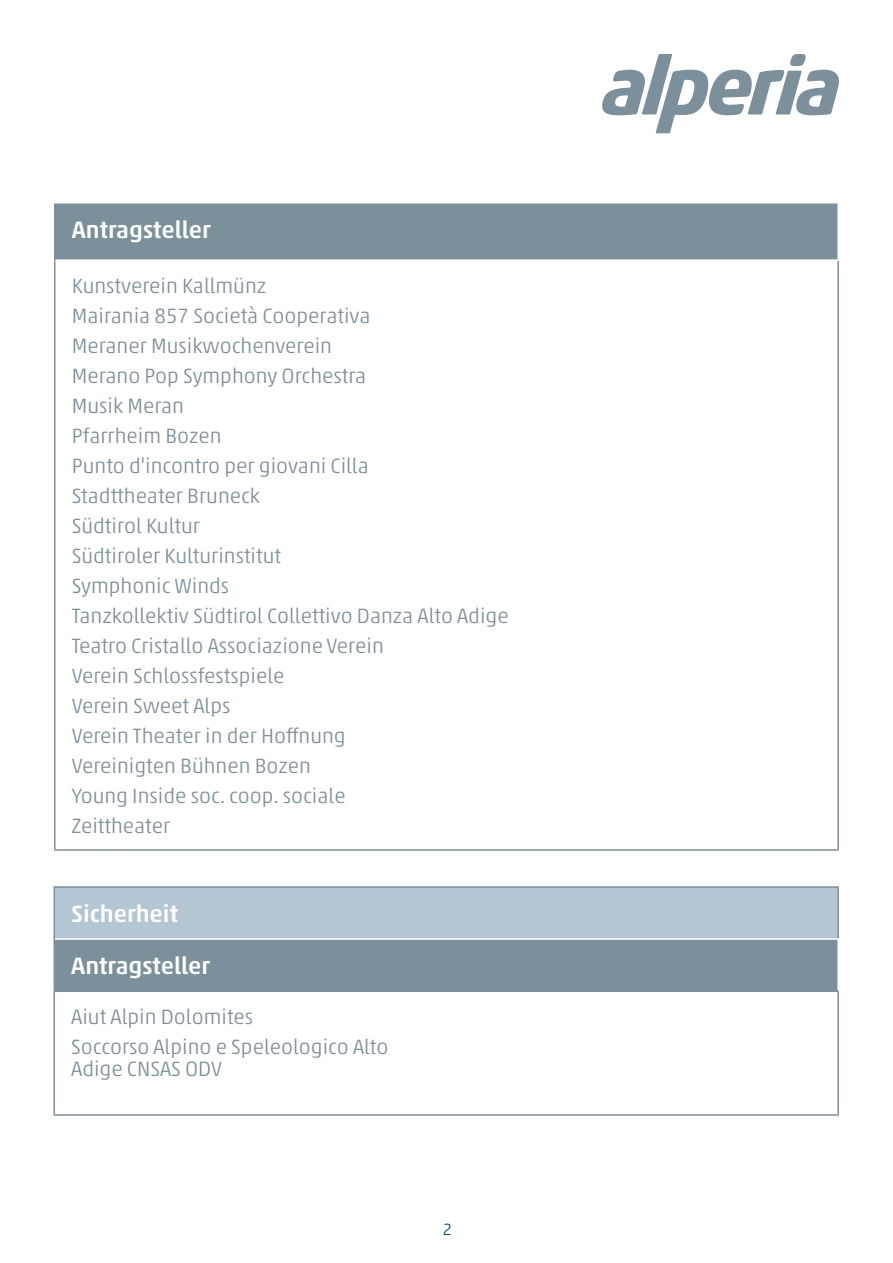
<style>
.page{position:relative;width:893px;height:1263px;background:#fff}
.page>*{position:absolute;margin:0;border:0;box-sizing:border-box;transform-origin:0 0}
.t1{font:500 24px/52.1px "Akko Pro";color:#fff}
.t2{font:300 21px/30px "Akko Pro";color:#7b909b}
.t3{font:300 16.5px "Akko Pro";color:#004d71}
</style>
<div class="page">
<svg style="left:602px;top:54px;width:237px;height:79px"></svg>
<div style="left:55px;top:203px;width:783px;height:57px;background:#7b909b"></div>
<hr style="left:54px;top:260px;width:2px;height:589px;background:#7b909b">
<hr style="left:837px;top:261px;width:2px;height:588px;background:#7b909b">
<hr style="left:54px;top:849px;width:785px;height:2px;background:#7b909b">
<hr style="left:837px;top:203px;width:2px;height:56px;background:#fff">
<hr style="left:56px;top:259px;width:783px;height:2px;background:#fff">
<hr style="left:54px;top:203px;width:2px;height:57px;background:#7b909b">
<div style="left:54px;top:887px;width:784px;height:52px;background:#b4c6d4"></div>
<div style="left:54px;top:939px;width:784px;height:52px;background:#7b909b"></div>
<hr style="left:837px;top:888px;width:2px;height:50px;background:#7b909b">
<hr style="left:54px;top:990px;width:785px;height:2px;background:#7b909b">
<hr style="left:54px;top:992px;width:1px;height:122px;background:#7b909b">
<hr style="left:837px;top:992px;width:2px;height:122px;background:#7b909b">
<hr style="left:54px;top:1114px;width:785px;height:2px;background:#7b909b">
<hr style="left:55px;top:938px;width:784px;height:2px;background:#fff">
<hr style="left:837px;top:940px;width:2px;height:50px;background:#fff">
<hr style="left:54px;top:886px;width:785px;height:2px;background:#7b909b">
<hr style="left:54px;top:888px;width:1px;height:51px;background:#7b909b">
<p class="t1" style="left:72px;top:203px;width:140px">Antragsteller</p>
<p class="t2" style="left:72px;top:270px;width:438px">Kunstverein Kallmünz<br>Mairania 857 Società Cooperativa<br>Meraner Musikwochenverein<br>Merano Pop Symphony Orchestra<br>Musik Meran<br>Pfarrheim Bozen<br>Punto d'incontro per giovani Cilla<br>Stadttheater Bruneck<br>Südtirol Kultur<br>Südtiroler Kulturinstitut<br>Symphonic Winds<br>Tanzkollektiv Südtirol Collettivo Danza Alto Adige<br>Teatro Cristallo Associazione Verein<br>Verein Schlossfestspiele<br>Verein Sweet Alps<br>Verein Theater in der Hoffnung<br>Vereinigten Bühnen Bozen<br>Young Inside soc. coop. sociale<br>Zeittheater</p>
<p class="t1" style="left:71px;top:887px;width:140px">Sicherheit<br>Antragsteller</p>
<p class="t2" style="left:71px;top:1001px;width:319px">Aiut Alpin Dolomites<br>Soccorso Alpino e Speleologico Alto</p>
<p class="t2" style="left:71px;top:1054px;width:152px">Adige CNSAS ODV</p>
<p class="t3" style="left:443px;top:1219px;width:11px">2</p>
</div>
